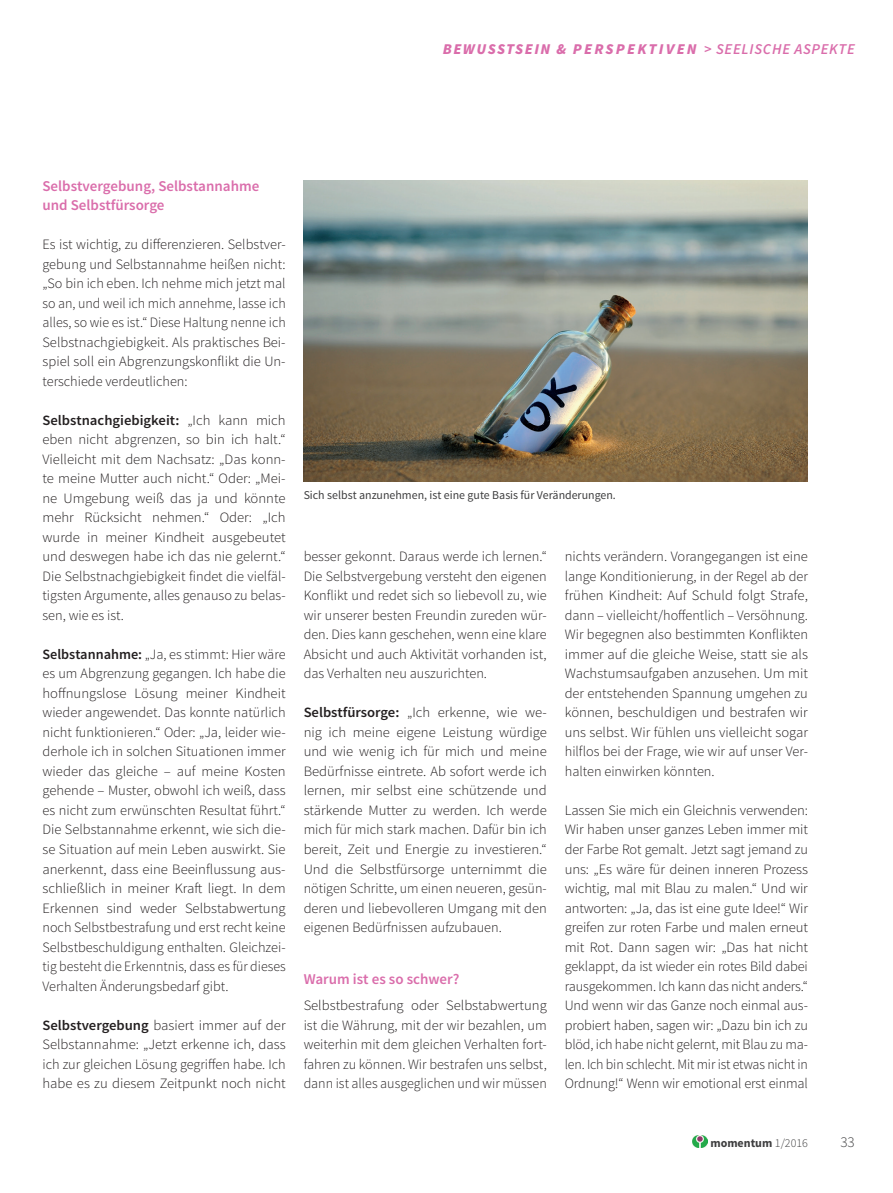
<style>
.page{position:relative;width:893px;height:1193px;background:#fff}
.page>*{position:absolute;margin:0;border:0;box-sizing:border-box;transform-origin:0 0}
.t1{font:600 15px/19.5px "Source Sans Pro";color:#da6dab}
.t2{font:italic 900 15px "Source Sans Pro";letter-spacing:.12em;color:#da6dab}
.t3{font:300 15px "Source Sans Pro";color:#3e3e3f}
.t4{font:300 14.25px/19.5px "Source Sans Pro";color:#231f20;text-align:justify}
.t5{font:12px "Source Sans Pro";color:#3e3e3f}
.t6{font:700 12px "Source Sans Pro";color:#3e3e3f}
.s1{font-weight:600}
.s2{font-weight:300}
</style>
<div class="page">
<img style="left:693px;top:1135px;width:15px;height:12px">
<img style="left:304px;top:181px;width:504px;height:300px">
<p class="t2" style="left:443px;top:39px;width:413px">BEWUSSTSEIN &amp; PERSPEKTIVEN <span class="s1">&gt; SEELISCHE ASPEKTE</span></p>
<p class="t1" style="left:43px;top:176px;width:218px">Selbstvergebung, Selbstannahme und Selbstfürsorge</p>
<p class="t4" style="left:43px;top:235px;width:245px">Es ist wichtig, zu differenzieren. Selbstver&shy;gebung und Selbstannahme heißen nicht: „So bin ich eben. Ich nehme mich jetzt mal so an, und weil ich mich annehme, lasse ich alles, so wie es ist.“ Diese Haltung nenne ich Selbstnachgiebigkeit. Als praktisches Bei&shy;spiel soll ein Abgrenzungskonflikt die Un&shy;terschiede verdeutlichen:</p>
<p class="t4" style="left:43px;top:410px;width:245px"><span class="s1">Selbstnachgiebigkeit:</span> „Ich kann mich eben nicht abgrenzen, so bin ich halt.“ Vielleicht mit dem Nachsatz: „Das konn&shy;te meine Mutter auch nicht.“ Oder: „Mei&shy;ne Umgebung weiß das ja und könnte mehr Rücksicht nehmen.“ Oder: „Ich wurde in meiner Kindheit ausgebeutet und deswegen habe ich das nie gelernt.“ Die Selbstnachgiebigkeit findet die vielfäl&shy;tigsten Argumente, alles genauso zu belas&shy;sen, wie es ist.</p>
<p class="t4" style="left:43px;top:644px;width:245px"><span class="s1">Selbstannahme:</span> „Ja, es stimmt: Hier wäre es um Abgrenzung gegangen. Ich habe die hoffnungslose Lösung meiner Kindheit wieder angewendet. Das konnte natürlich nicht funktionieren.“ Oder: „Ja, leider wie&shy;derhole ich in solchen Situationen immer wieder das gleiche – auf meine Kosten gehende – Muster, obwohl ich weiß, dass es nicht zum erwünschten Resultat führt.“ Die Selbstannahme erkennt, wie sich die&shy;se Situation auf mein Leben auswirkt. Sie anerkennt, dass eine Beeinflussung aus&shy;schließlich in meiner Kraft liegt. In dem Erkennen sind weder Selbstabwertung noch Selbstbestrafung und erst recht keine Selbstbeschuldigung enthalten. Gleichzei&shy;tig besteht die Erkenntnis, dass es für dieses Verhalten Änderungsbedarf gibt.</p>
<p class="t4" style="left:43px;top:1015px;width:245px"><span class="s1">Selbstvergebung</span> basiert immer auf der Selbstannahme: „Jetzt erkenne ich, dass ich zur gleichen Lösung gegriffen habe. Ich habe es zu diesem Zeitpunkt noch nicht</p>
<p class="t5" style="left:304px;top:488px;width:314px">Sich selbst anzunehmen, ist eine gute Basis für Veränderungen.</p>
<p class="t4" style="left:304px;top:547px;width:245px">besser gekonnt. Daraus werde ich lernen.“ Die Selbstvergebung versteht den eigenen Konflikt und redet sich so liebevoll zu, wie wir unserer besten Freundin zureden wür&shy;den. Dies kann geschehen, wenn eine klare Absicht und auch Aktivität vorhanden ist, das Verhalten neu auszurichten.</p>
<p class="t4" style="left:304px;top:703px;width:245px"><span class="s1">Selbstfürsorge:</span> „Ich erkenne, wie we&shy;nig ich meine eigene Leistung würdige und wie wenig ich für mich und meine Bedürfnisse eintrete. Ab sofort werde ich lernen, mir selbst eine schützende und stärkende Mutter zu werden. Ich werde mich für mich stark machen. Dafür bin ich bereit, Zeit und Energie zu investieren.“ Und die Selbstfürsorge unternimmt die nötigen Schritte, um einen neueren, gesün&shy;deren und liebevolleren Umgang mit den eigenen Bedürfnissen aufzubauen.</p>
<p class="t1" style="left:304px;top:969px;width:157px">Warum ist es so schwer?</p>
<p class="t4" style="left:304px;top:995px;width:245px">Selbstbestrafung oder Selbstabwertung ist die Währung, mit der wir bezahlen, um weiterhin mit dem gleichen Verhalten fort&shy;fahren zu können. Wir bestrafen uns selbst, dann ist alles ausgeglichen und wir müssen</p>
<p class="t4" style="left:565px;top:547px;width:245px">nichts verändern. Vorangegangen ist eine lange Konditionierung, in der Regel ab der frühen Kindheit: Auf Schuld folgt Strafe, dann – vielleicht/hoffentlich – Versöhnung.<br>Wir begegnen also bestimmten Konflikten immer auf die gleiche Weise, statt sie als Wachstumsaufgaben anzusehen. Um mit der entstehenden Spannung umgehen zu können, beschuldigen und bestrafen wir uns selbst. Wir fühlen uns vielleicht sogar hilflos bei der Frage, wie wir auf unser Ver&shy;halten einwirken könnten.</p>
<p class="t4" style="left:565px;top:800px;width:245px">Lassen Sie mich ein Gleichnis verwenden:<br>Wir haben unser ganzes Leben immer mit der Farbe Rot gemalt. Jetzt sagt jemand zu uns: „Es wäre für deinen inneren Prozess wichtig, mal mit Blau zu malen.“ Und wir antworten: „Ja, das ist eine gute Idee!“ Wir greifen zur roten Farbe und malen erneut mit Rot. Dann sagen wir: „Das hat nicht geklappt, da ist wieder ein rotes Bild dabei rausgekommen. Ich kann das nicht anders.“ Und wenn wir das Ganze noch einmal aus&shy;probiert haben, sagen wir: „Dazu bin ich zu blöd, ich habe nicht gelernt, mit Blau zu ma&shy;len. Ich bin schlecht. Mit mir ist etwas nicht in Ordnung!“ Wenn wir emotional erst einmal</p>
<p class="t6" style="left:710px;top:1134px;width:99px">momentum <span class="s2">1/2016</span></p>
<p class="t3" style="left:840px;top:1132px;width:16px">33</p>
</div>
